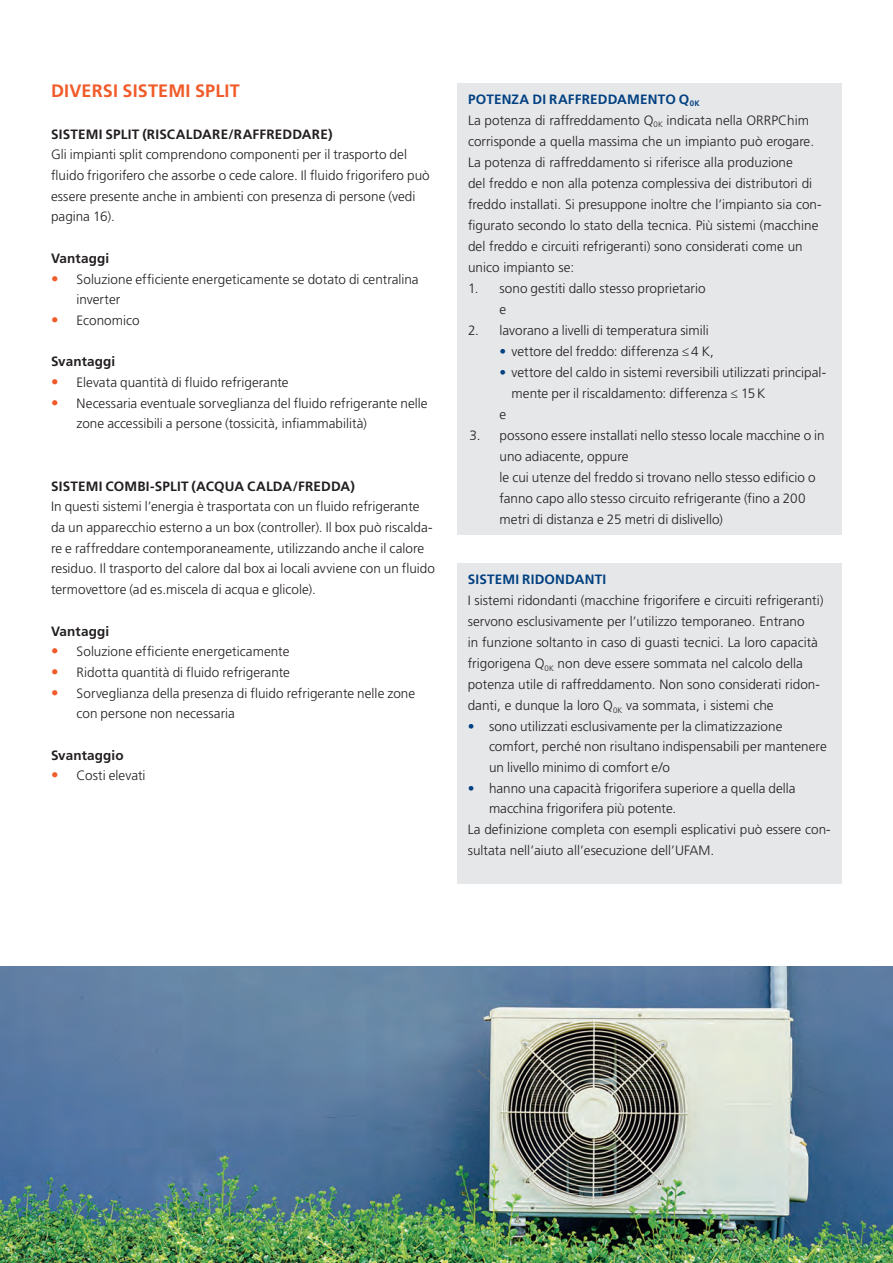
<style>
.page{position:relative;width:893px;height:1263px;background:#fff}
.page>*{position:absolute;margin:0;border:0;box-sizing:border-box;transform-origin:0 0}
.Kapitel_Zwischentite{font:700 18px "Frutiger LT Std";letter-spacing:.01em;color:#f15b2a}
.Kasten{font:300 13.5px/21px "Frutiger LT Std";color:#231f20}
.Fliesstext{font:300 13.5px/20.7px "Frutiger LT Std";letter-spacing:.005em;color:#231f20}
.Paragraphentitel{font:700 13.5px "Frutiger LT Std";letter-spacing:.015em;color:#231f20}
.Kastentitel{font:700 13.5px "Frutiger LT Std";letter-spacing:.015em;color:#014081}
.Fliesstext_fett{font:700 13.5px "Frutiger LT Std";letter-spacing:.01em;color:#231f20}
.s1{font-size:15px;color:#f15b2a}
.s2{color:#014081}
</style>
<div class="page">
<img style="left:0;top:966px;width:893px;height:297px">
<div style="left:457px;top:83px;width:385px;height:451px;background:#e6e7e9"></div>
<div style="left:457px;top:563px;width:384px;height:321px;background:#e6e7e9"></div>
<p class="Kapitel_Zwischentite" style="left:51px;top:80px;width:190px">DIVERSI SISTEMI SPLIT</p>
<p class="Paragraphentitel" style="left:51px;top:126px;width:283px">SISTEMI SPLIT (RISCALDARE/RAFFREDDARE)</p>
<p class="Fliesstext" style="left:51px;top:145px;width:380px">Gli impianti split comprendono componenti per il trasporto del fluido frigorifero che assorbe o cede calore. Il fluido frigorifero può essere presente anche in ambienti con presenza di persone (vedi pagina 16).</p>
<p class="Fliesstext_fett" style="left:51px;top:250px;width:60px">Vantaggi</p>
<p class="Kasten" style="left:77px;top:269px;width:344px;text-indent:-26px"><span class="s1">•</span> Soluzione efficiente energeticamente se dotato di centralina inverter</p>
<p class="Kasten" style="left:51px;top:310px;width:90px"><span class="s1">•</span> Economico</p>
<p class="Fliesstext_fett" style="left:51px;top:354px;width:66px">Svantaggi</p>
<p class="Kasten" style="left:51px;top:372px;width:239px"><span class="s1">•</span> Elevata quantità di fluido refrigerante</p>
<p class="Kasten" style="left:77px;top:393px;width:353px;text-indent:-26px"><span class="s1">•</span> Necessaria eventuale sorveglianza del fluido refrigerante nelle zone accessibili a persone (tossicità, infiammabilità)</p>
<p class="Paragraphentitel" style="left:51px;top:478px;width:305px">SISTEMI COMBI-SPLIT (ACQUA CALDA/FREDDA)</p>
<p class="Fliesstext" style="left:51px;top:496px;width:386px">In questi sistemi l’energia è trasportata con un fluido refrigerante da un apparecchio esterno a un box (controller). Il box può riscalda&shy;re e raffreddare contemporaneamente, utilizzando anche il calore residuo. Il trasporto del calore dal box ai locali avviene con un fluido termovettore (ad es. miscela di acqua e glicole).</p>
<p class="Fliesstext_fett" style="left:51px;top:623px;width:60px">Vantaggi</p>
<p class="Kasten" style="left:51px;top:641px;width:240px"><span class="s1">•</span> Soluzione efficiente energeticamente</p>
<p class="Kasten" style="left:51px;top:662px;width:240px"><span class="s1">•</span> Ridotta quantità di fluido refrigerante</p>
<p class="Kasten" style="left:77px;top:683px;width:340px;text-indent:-26px"><span class="s1">•</span> Sorveglianza della presenza di fluido refrigerante nelle zone con persone non necessaria</p>
<p class="Fliesstext_fett" style="left:51px;top:747px;width:74px">Svantaggio</p>
<p class="Kasten" style="left:51px;top:765px;width:96px"><span class="s1">•</span> Costi elevati</p>
<p class="Kastentitel" style="left:468px;top:91px;width:233px">POTENZA DI RAFFREDDAMENTO Q<sub>0K</sub></p>
<p class="Kasten" style="left:468px;top:110px;width:355px">La potenza di raffreddamento Q<sub>0K</sub> indicata nella ORRPChim corrisponde a quella massima che un impianto può erogare.<br>La potenza di raffreddamento si riferisce alla produzione<br>del freddo e non alla potenza complessiva dei distributori di freddo installati. Si presuppone inoltre che l’impianto sia con&shy;figurato secondo lo stato della tecnica. Più sistemi (macchine del freddo e circuiti refrigeranti) sono considerati come un unico impianto se:</p>
<p class="Fliesstext" style="left:499px;top:278px;width:208px;text-indent:-31px">1. sono gestiti dallo stesso proprietario e</p>
<p class="Fliesstext" style="left:468px;top:320px;width:242px">2. lavorano a livelli di temperatura simili</p>
<p class="Fliesstext" style="left:499px;top:341px;width:216px"><span class="s2">•</span> vettore del freddo: differenza ≤4 K,</p>
<p class="Fliesstext" style="left:511px;top:362px;width:316px;text-indent:-12px"><span class="s2">•</span> vettore del caldo in sistemi reversibili utilizzati principal&shy;mente per il riscaldamento: differenza ≤ 15K</p>
<p class="Fliesstext" style="left:499px;top:404px;width:8px">e</p>
<p class="Fliesstext" style="left:499px;top:425px;width:327px;text-indent:-30px">3. possono essere installati nello stesso locale macchine o in uno adiacente, oppure</p>
<p class="Fliesstext" style="left:499px;top:467px;width:318px">le cui utenze del freddo si trovano nello stesso edificio o fanno capo allo stesso circuito refrigerante (fino a 200 metri di distanza e 25 metri di dislivello)</p>
<p class="Kastentitel" style="left:468px;top:571px;width:140px">SISTEMI RIDONDANTI</p>
<p class="Kasten" style="left:468px;top:590px;width:357px">I sistemi ridondanti (macchine frigorifere e circuiti refrigeranti) servono esclusivamente per l’utilizzo temporaneo. Entrano<br>in funzione soltanto in caso di guasti tecnici. La loro capacità frigorigena Q<sub>0K</sub> non deve essere sommata nel calcolo della potenza utile di raffreddamento. Non sono considerati ridon&shy;danti, e dunque la loro Q<sub>0K</sub> va sommata, i sistemi che</p>
<p class="Kasten" style="left:489px;top:716px;width:339px;text-indent:-21px"><span class="s2">•</span> sono utilizzati esclusivamente per la climatizzazione comfort, perché non risultano indispensabili per mantenere un livello minimo di comfort e/o</p>
<p class="Kasten" style="left:489px;top:778px;width:308px;text-indent:-21px"><span class="s2">•</span> hanno una capacità frigorifera superiore a quella della macchina frigorifera più potente.</p>
<p class="Kasten" style="left:468px;top:819px;width:364px">La definizione completa con esempli esplicativi può essere con&shy;sultata nell’aiuto all’esecuzione dell’UFAM.</p>
</div>
